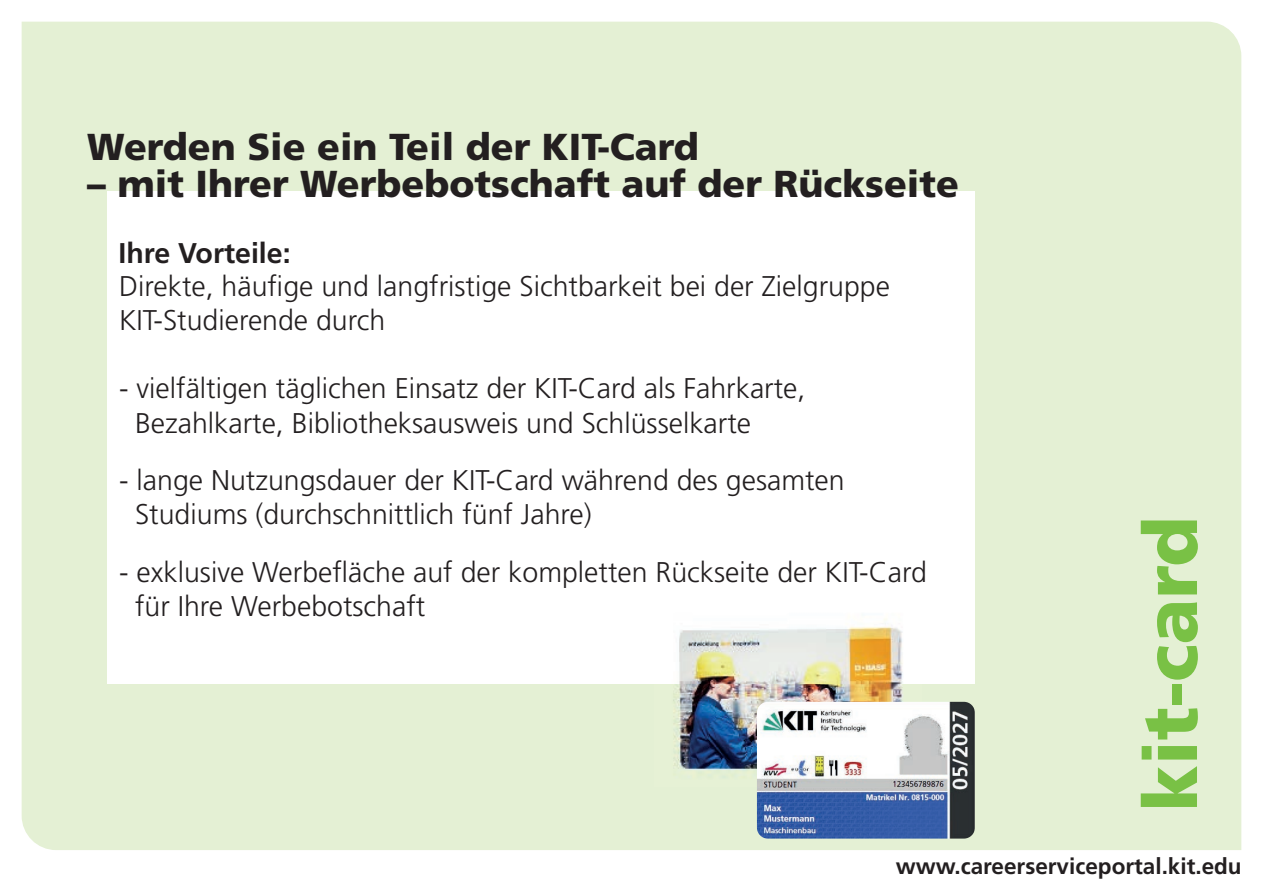
<style>
.page{position:relative;width:1263px;height:893px;background:#fff}
.page>*{position:absolute;margin:0;border:0;box-sizing:border-box;transform-origin:0 0}
.t1{font:900 75px "Frutiger LT Std";color:#79c145}
.t2{font:900 37.5px "Frutiger LT Std";color:#231f20}
.t3{font:300 28.5px/34.2px "Frutiger LT Std";color:#231f20}
.t4{font:700 28.5px "Frutiger LT Std";color:#231f20}
.t5{font:700 22.5px "Frutiger LT Std";color:#231f20}
</style>
<div class="page">
<div style="left:22px;top:22px;width:1219px;height:828px;background:#e4f0d4"></div>
<div style="left:107px;top:191px;width:868px;height:493px;background:#fff"></div>
<img style="left:655px;top:618px;width:266px;height:168px">
<img style="left:757px;top:702px;width:218px;height:137px">
<h2 class="t2" style="left:87px;top:124px;width:613px">Werden Sie ein Teil der KIT-Card</h2>
<h2 class="t2" style="left:87px;top:162px;width:873px">– mit Ihrer Werbebotschaft auf der Rückseite</h2>
<p class="t4" style="left:118px;top:236px;width:174px">Ihre Vorteile:</p>
<p class="t3" style="left:119px;top:269px;width:772px">Direkte, häufige und langfristige Sichtbarkeit bei der Zielgruppe<br>KIT-Studierende durch</p>
<p class="t3" style="left:135px;top:372px;width:672px;text-indent:-16px">- vielfältigen täglichen Einsatz der KIT-Card als Fahrkarte,<br>Bezahlkarte, Bibliotheksausweis und Schlüsselkarte</p>
<p class="t3" style="left:135px;top:464px;width:711px;text-indent:-16px">- lange Nutzungsdauer der KIT-Card während des gesamten<br>Studiums (durchschnittlich fünf Jahre)</p>
<p class="t3" style="left:135px;top:555px;width:793px;text-indent:-16px">- exklusive Werbefläche auf der kompletten Rückseite der KIT-Card für Ihre Werbebotschaft</p>
<h1 class="t1" style="left:1125px;top:811px;width:296px;rotate:-90deg">kit-card</h1>
<p class="t5" style="left:896px;top:853px;width:347px">www.careerserviceportal.kit.edu</p>
</div>
